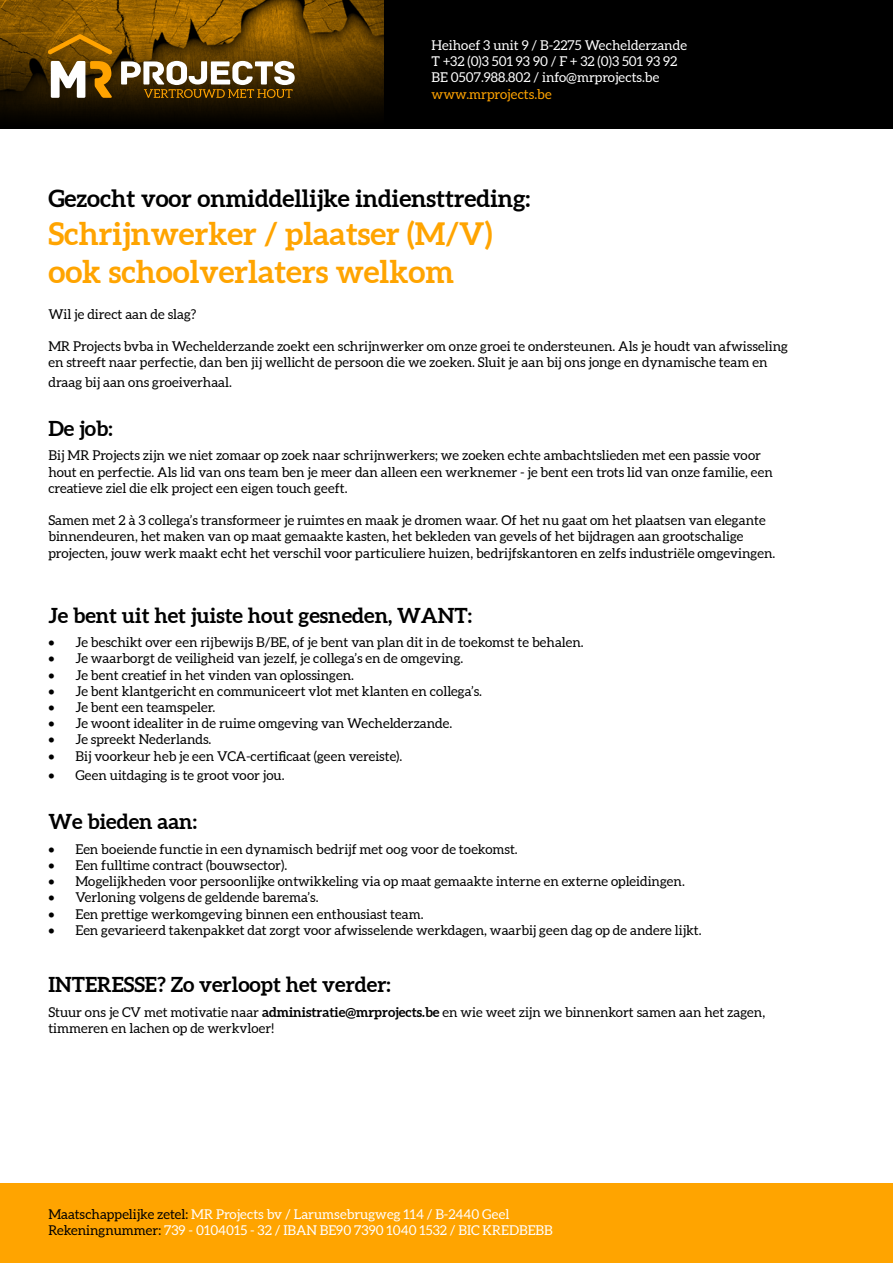
<style>
.page{position:relative;width:893px;height:1263px;background:#fff}
.page>*{position:absolute;margin:0;border:0;box-sizing:border-box;transform-origin:0 0}
.t1{font:700 31.5px/37.8px "Aleo";color:#ffa400}
.t2{font:700 24px "Aleo";color:#000}
.t3{font:700 21px "Aleo";color:#000}
.t4{font:13.5px/16.2px "Aleo";color:#000}
.t5{font:13.5px/16.2px "Aleo";color:#fff}
.t6{font:13.5px "Aleo";color:#ffa400}
.s1{font-weight:700}
.s2{color:#000}
</style>
<div class="page">
<div style="left:0;top:1184px;width:893px;height:79px;background:#ffa400"></div>
<div style="left:384px;top:0;width:509px;height:128px;background:#000"></div>
<svg style="left:0;top:0;width:384px;height:128px;background:#533500"></svg>
<svg style="left:121px;top:61px;width:174px;height:37px"></svg>
<svg style="left:51px;top:61px;width:61px;height:37px"></svg>
<svg style="left:48px;top:34px;width:64px;height:21px"></svg>
<p class="t5" style="left:432px;top:38px;width:257px">Heihoef 3 unit 9 / B-2275 Wechelderzande<br>T +32 (0)3 501 93 90 / F + 32 (0)3 501 93 92<br>BE 0507.988.802 / info@mrprojects.be</p>
<p class="t6" style="left:432px;top:86px;width:122px">www.mrprojects.be</p>
<h2 class="t2" style="left:48px;top:184px;width:483px">Gezocht voor onmiddellijke indiensttreding:</h2>
<h1 class="t1" style="left:48px;top:216px;width:445px">Schrijnwerker / plaatser (M/V) ook schoolverlaters welkom</h1>
<p class="t4" style="left:48px;top:306px;width:150px">Wil je direct aan de slag?</p>
<p class="t4" style="left:48px;top:339px;width:741px">MR Projects bvba in Wechelderzande zoekt een schrijnwerker om onze groei te ondersteunen. Als je houdt van afwisseling en streeft naar perfectie, dan ben jij wellicht de persoon die we zoeken. Sluit je aan bij ons jonge en dynamische team en</p>
<p class="t4" style="left:48px;top:375px;width:185px">draag bij aan ons groeiverhaal.</p>
<h3 class="t3" style="left:48px;top:415px;width:66px">De job:</h3>
<p class="t4" style="left:48px;top:448px;width:726px">Bij MR Projects zijn we niet zomaar op zoek naar schrijnwerkers; we zoeken echte ambachtslieden met een passie voor hout en perfectie. Als lid van ons team ben je meer dan alleen een werknemer - je bent een trots lid van onze familie, een creatieve ziel die elk project een eigen touch geeft.</p>
<p class="t4" style="left:48px;top:513px;width:728px">Samen met 2 à 3 collega’s transformeer je ruimtes en maak je dromen waar. Of het nu gaat om het plaatsen van elegante binnendeuren, het maken van op maat gemaakte kasten, het bekleden van gevels of het bijdragen aan grootschalige projecten, jouw werk maakt echt het verschil voor particuliere huizen, bedrijfskantoren en zelfs industriële omgevingen.</p>
<h3 class="t3" style="left:48px;top:602px;width:425px">Je bent uit het juiste hout gesneden, WANT:</h3>
<p class="t4" style="left:48px;top:635px;width:537px">• Je beschikt over een rijbewijs B/BE, of je bent van plan dit in de toekomst te behalen.</p>
<p class="t4" style="left:48px;top:651px;width:416px">• Je waarborgt de veiligheid van jezelf, je collega’s en de omgeving.</p>
<p class="t4" style="left:48px;top:667px;width:307px">• Je bent creatief in het vinden van oplossingen.</p>
<p class="t4" style="left:48px;top:683px;width:435px">• Je bent klantgericht en communiceert vlot met klanten en collega’s.</p>
<p class="t4" style="left:48px;top:700px;width:169px">• Je bent een teamspeler.</p>
<p class="t4" style="left:48px;top:716px;width:405px">• Je woont idealiter in de ruime omgeving van Wechelderzande.</p>
<p class="t4" style="left:48px;top:732px;width:165px">• Je spreekt Nederlands.</p>
<p class="t4" style="left:48px;top:748px;width:355px">• Bij voorkeur heb je een VCA-certificaat (geen vereiste).</p>
<p class="t4" style="left:48px;top:768px;width:238px">• Geen uitdaging is te groot voor jou.</p>
<h3 class="t3" style="left:48px;top:808px;width:150px">We bieden aan:</h3>
<p class="t4" style="left:48px;top:841px;width:471px">• Een boeiende functie in een dynamisch bedrijf met oog voor de toekomst.</p>
<p class="t4" style="left:48px;top:858px;width:240px">• Een fulltime contract (bouwsector).</p>
<p class="t4" style="left:48px;top:874px;width:638px">• Mogelijkheden voor persoonlijke ontwikkeling via op maat gemaakte interne en externe opleidingen.</p>
<p class="t4" style="left:48px;top:890px;width:272px">• Verloning volgens de geldende barema’s.</p>
<p class="t4" style="left:48px;top:906px;width:377px">• Een prettige werkomgeving binnen een enthousiast team.</p>
<p class="t4" style="left:48px;top:922px;width:655px">• Een gevarieerd takenpakket dat zorgt voor afwisselende werkdagen, waarbij geen dag op de andere lijkt.</p>
<h3 class="t3" style="left:48px;top:972px;width:344px">INTERESSE? Zo verloopt het verder:</h3>
<p class="t4" style="left:48px;top:1005px;width:718px">Stuur ons je CV met motivatie naar <span class="s1">administratie@mrprojects.be</span> en wie weet zijn we binnenkort samen aan het zagen, timmeren en lachen op de werkvloer!</p>
<p class="t5" style="left:48px;top:1206px;width:506px"><span class="s2">Maatschappelijke zetel:</span> MR Projects bv / Larumsebrugweg 114 / B-2440 Geel<br><span class="s2">Rekeningnummer:</span> 739 - 0104015 - 32 / IBAN BE90 7390 1040 1532 / BIC KREDBEBB</p>
</div>
